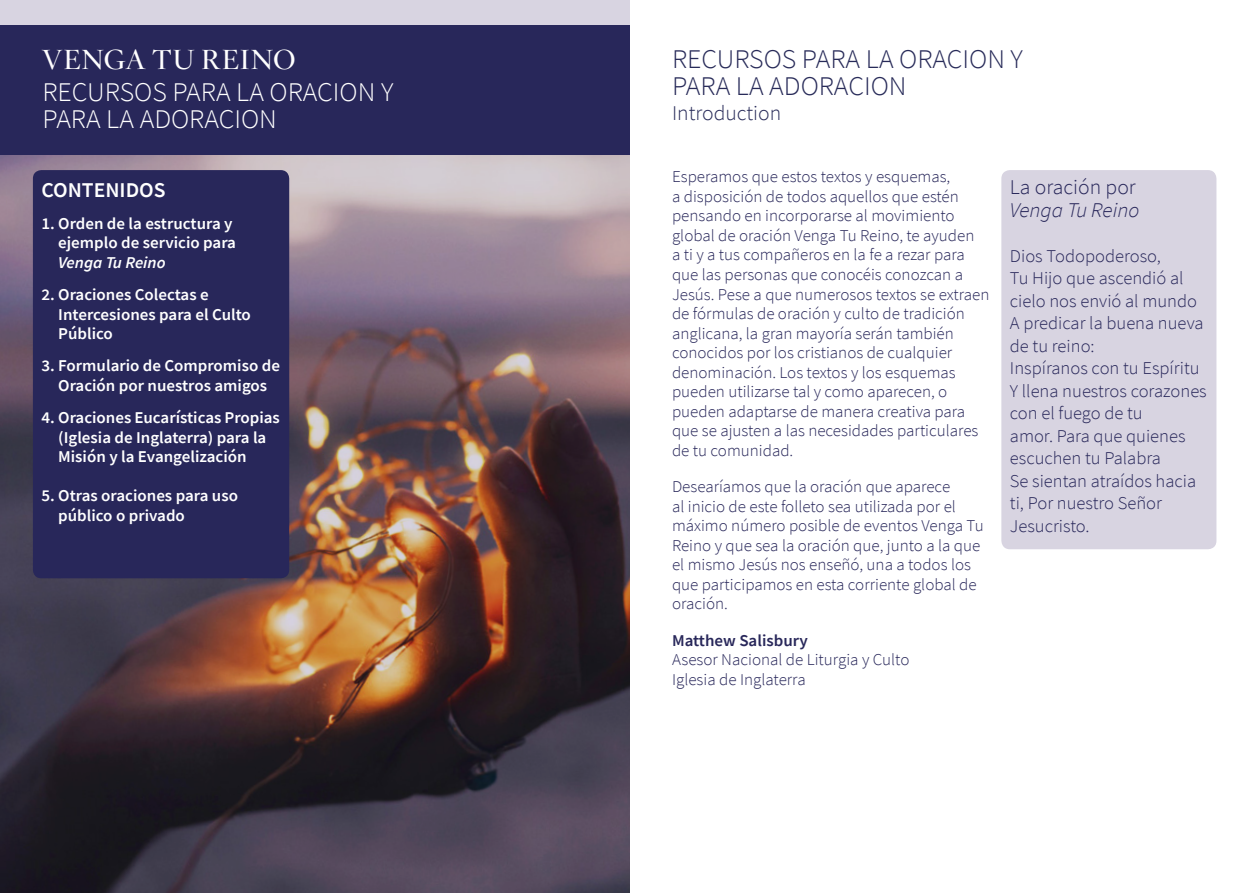
<style>
.page{position:relative;width:1259px;height:893px;background:#fff}
.page>*{position:absolute;margin:0;border:0;box-sizing:border-box;transform-origin:0 0}
.t1{font:300 27px/27px "Source Sans Pro";color:#fff}
.t2{font:300 27px/27px "Source Sans Pro";color:#282b59}
.t3{font:600 27px "Hoefler Titling";letter-spacing:.02em;color:#fff}
.t4{font:300 21px "Source Sans Pro";color:#28275a}
.t5{font:italic 300 21px "Source Sans Pro";color:#28275a}
.t6{font:300 21px "Source Sans Pro";color:#282b59}
.t7{font:600 21px "Source Sans Pro";color:#fff}
.t8{font:300 18px/22.5px "Source Sans Pro";color:#28275a}
.t9{font:300 16.5px/19.5px "Source Sans Pro";color:#28275a}
.t10{font:600 16.5px/19.5px "Source Sans Pro";color:#fff}
.t11{font:600 16.5px "Source Sans Pro";color:#28275a}
.t12{font:italic 600 16.5px "Source Sans Pro";color:#fff}
</style>
<div class="page">
<div style="left:0;top:0;width:629px;height:893px;background:#d8d4e1"></div>
<img style="left:0;top:155px;width:629px;height:738px">
<div style="left:0;top:25px;width:629px;height:130px;background:#28275a"></div>
<div style="left:1001px;top:170px;width:215px;height:379px;background:#d8d4e1;border-radius:9px"></div>
<div style="left:33px;top:170px;width:256px;height:408px;background:#28275a;border-radius:9px"></div>
<h1 class="t3" style="left:42px;top:39px;width:255px">VENGA TU REINO</h1>
<h1 class="t1" style="left:42px;top:78px;width:352px">RECURSOS PARA LA ORACION Y<br>PARA LA ADORACION</h1>
<p class="t7" style="left:41px;top:176px;width:126px">CONTENIDOS</p>
<p class="t10" style="left:41px;top:213px;width:196px;text-align:right">1. Orden de la estructura y ejemplo de servicio para</p>
<p class="t12" style="left:58px;top:252px;width:109px">Venga Tu Reino</p>
<p class="t10" style="left:58px;top:285px;width:194px;text-indent:-17px">2. Oraciones Colectas e<br>Intercesiones para el Culto<br>Público</p>
<p class="t10" style="left:41px;top:356px;width:240px;text-align:center">3. Formulario de Compromiso de<br>Oración por nuestros amigos</p>
<p class="t10" style="left:58px;top:408px;width:223px;text-indent:-17px">4. Oraciones Eucarísticas Propias (Iglesia de Inglaterra) para la<br>Misión y la Evangelización</p>
<p class="t10" style="left:58px;top:486px;width:181px;text-indent:-17px">5. Otras oraciones para uso público o privado</p>
<h1 class="t2" style="left:672px;top:46px;width:352px">RECURSOS PARA LA ORACION Y<br>PARA LA ADORACION</h1>
<p class="t6" style="left:672px;top:100px;width:111px">Introduction</p>
<p class="t9" style="left:672px;top:167px;width:319px">Esperamos que estos textos y esquemas,<br>a disposición de todos aquellos que estén pensando en incorporarse al movimiento global de oración Venga Tu Reino, te ayuden<br>a ti y a tus compañeros en la fe a rezar para que las personas que conocéis conozcan a Jesús. Pese a que numerosos textos se extraen de fórmulas de oración y culto de tradición anglicana, la gran mayoría serán también conocidos por los cristianos de cualquier denominación. Los textos y los esquemas pueden utilizarse tal y como aparecen, o pueden adaptarse de manera creativa para que se ajusten a las necesidades particulares de tu comunidad.</p>
<p class="t9" style="left:672px;top:477px;width:313px">Desearíamos que la oración que aparece<br>al inicio de este folleto sea utilizada por el máximo número posible de eventos Venga Tu Reino y que sea la oración que, junto a la que el mismo Jesús nos enseñó, una a todos los que participamos en esta corriente global de oración.</p>
<p class="t11" style="left:672px;top:629px;width:137px">Matthew Salisbury</p>
<p class="t9" style="left:672px;top:650px;width:239px">Asesor Nacional de Liturgia y Culto<br>Iglesia de Inglaterra</p>
<p class="t4" style="left:1010px;top:174px;width:127px">La oración por</p>
<p class="t5" style="left:1010px;top:197px;width:131px">Venga Tu Reino</p>
<p class="t8" style="left:1010px;top:245px;width:198px">Dios Todopoderoso,<br>Tu Hijo que ascendió al cielo nos envió al mundo<br>A predicar la buena nueva de tu reino:<br>Inspíranos con tu Espíritu<br>Y llena nuestros corazones con el fuego de tu<br>amor. Para que quienes escuchen tu Palabra<br>Se sientan atraídos hacia ti, Por nuestro Señor<br>Jesucristo.</p>
</div>
